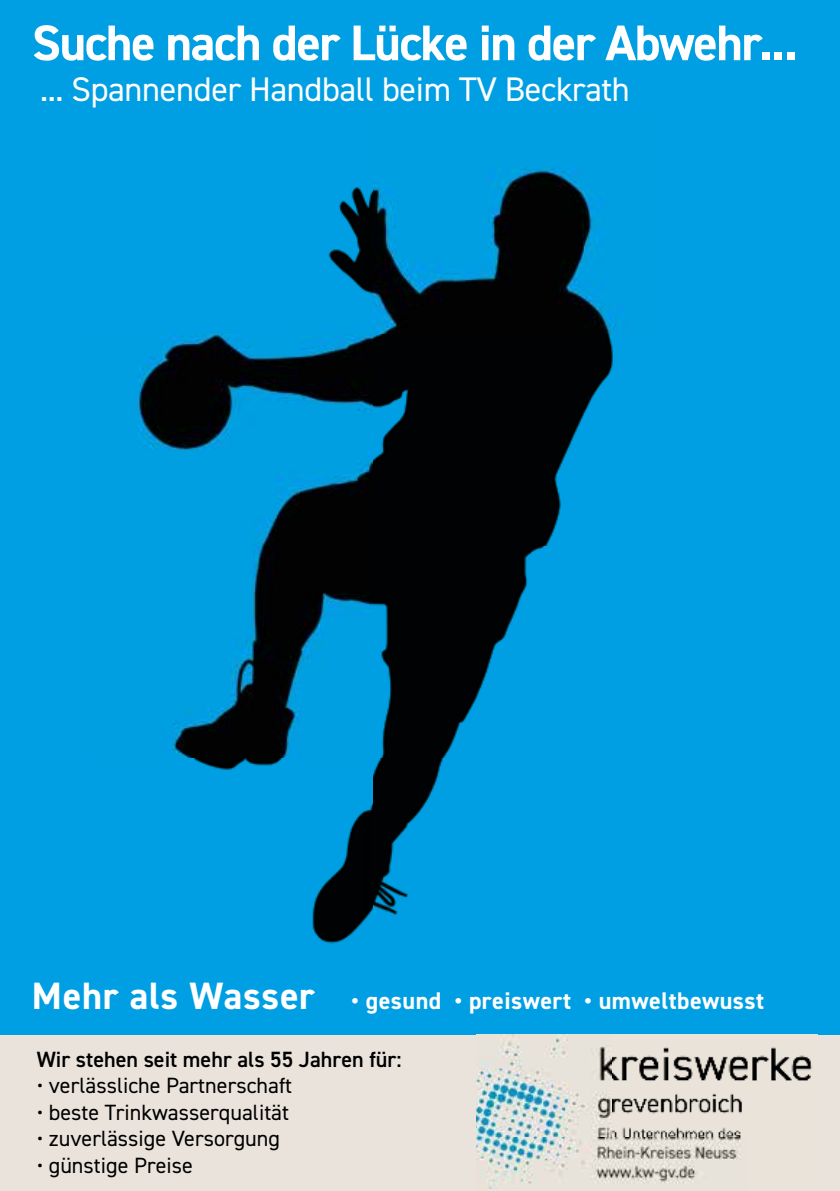
<style>
.page{position:relative;width:840px;height:1191px;background:#fff}
.page>*{position:absolute;margin:0;border:0;box-sizing:border-box;transform-origin:0 0}
.t1{font:700 50.2px "DIN2014";letter-spacing:-.025em;color:#fff}
.t2{font:700 38.2px "DIN2014";letter-spacing:.02em;color:#fff}
.t3{font:34.2px "DIN2014";letter-spacing:-.01em;color:#fff}
.t4{font:700 24.2px "DIN2014";letter-spacing:.02em;color:#fff}
.t5{font:22px "DIN2014";color:#000}
.t6{font:600 22px "DIN2014";color:#000}
</style>
<div class="page">
<div style="left:1px;top:695px;width:838px;height:496px;background:#eae3db"></div>
<div style="left:1px;top:0;width:838px;height:1034px;background:#009fe3"></div>
<img style="left:476px;top:1034px;width:336px;height:154px">
<img style="left:137px;top:167px;width:484px;height:777px">
<h1 class="t1" style="left:32px;top:10px;width:766px">Suche nach der Lücke in der Abwehr...</h1>
<h3 class="t3" style="left:40px;top:68px;width:591px">... Spannender Handball beim TV Beckrath</h3>
<h2 class="t2" style="left:32px;top:970px;width:284px">Mehr als Wasser</h2>
<p class="t4" style="left:351px;top:984px;width:414px">• gesund • preiswert • umweltbewusst</p>
<p class="t6" style="left:37px;top:1044px;width:366px">Wir stehen seit mehr als 55 Jahren für:</p>
<p class="t5" style="left:37px;top:1072px;width:257px">• verlässliche Partnerschaft</p>
<p class="t5" style="left:37px;top:1098px;width:254px">• beste Trinkwasserqualität</p>
<p class="t5" style="left:37px;top:1125px;width:245px">• zuverlässige Versorgung</p>
<p class="t5" style="left:37px;top:1151px;width:158px">• günstige Preise</p>
</div>
